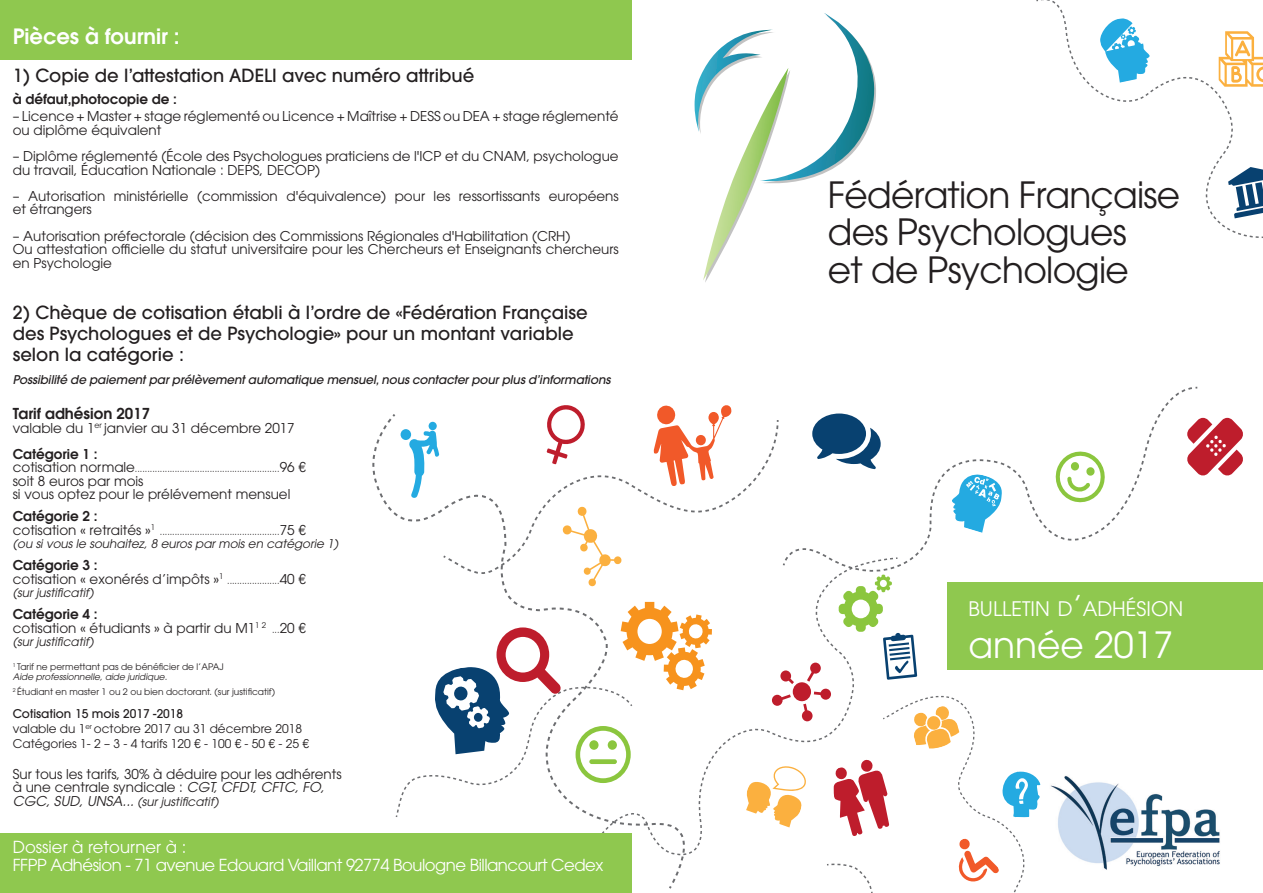
<style>
.page{position:relative;width:1263px;height:893px;background:#fff}
.page>*{position:absolute;margin:0;border:0;box-sizing:border-box;transform-origin:0 0}
.t1{font:36px/37.5px "ITC Avant Garde Pro";letter-spacing:-.02em;color:#231f20}
.t2{font:36px "ITC Avant Garde Pro";color:#fff}
.TITRE-INTERV-AUTEUR{font:600 21px "ITC Avant Garde Pro";color:#fff}
.t3{font:19.95px "ITC Avant Garde Pro";color:#fff}
.PREZ-FFPP-TITRE2{font:500 18px/21px "ITC Avant Garde Pro";color:#231f20}
.t4{font:16.5px "ITC Avant Garde Pro";letter-spacing:-.03em;color:#fff}
.t5{font:16.5px "ITC Avant Garde Pro";color:#fff}
.TITRE-INTERV-AUTEUR-2{font:600 15px "ITC Avant Garde Pro";color:#231f20}
.t6{font:13.5px/13.5px "ITC Avant Garde Pro";color:#231f20}
.t7{font:600 13.5px "ITC Avant Garde Pro";color:#231f20}
.t8{font:italic 12px "ITC Avant Garde Pro";color:#231f20}
.TITRE-INTERV-AUTEUR-3{font:italic 500 12px "ITC Avant Garde Pro";letter-spacing:-.01em;color:#231f20}
.t9{font:12px/15px "ITC Avant Garde Pro";color:#231f20}
.TITRE-INTERV-AUTEUR-4{font:500 12px "ITC Avant Garde Pro";color:#231f20}
.t10{font:9px/10.5px "ITC Avant Garde Pro";color:#231f20}
.s1{font-size:13.5px}
.s2{font-weight:600}
.s3{font-style:italic}
.s4{font-size:28.5px}
</style>
<div class="page">
<svg style="left:657px;top:405px;width:75px;height:19px"></svg>
<svg style="left:549px;top:405px;width:34px;height:11px"></svg>
<svg style="left:705px;top:424px;width:74px;height:88px"></svg>
<svg style="left:1041px;top:0;width:222px;height:238px"></svg>
<svg style="left:789px;top:387px;width:407px;height:196px"></svg>
<svg style="left:1194px;top:386px;width:4px;height:4px"></svg>
<svg style="left:951px;top:471px;width:54px;height:62px"></svg>
<svg style="left:1187px;top:418px;width:56px;height:58px"></svg>
<svg style="left:1053px;top:449px;width:55px;height:56px"></svg>
<svg style="left:895px;top:557px;width:4px;height:3px"></svg>
<svg style="left:712px;top:557px;width:183px;height:202px"></svg>
<svg style="left:745px;top:575px;width:410px;height:318px"></svg>
<svg style="left:372px;top:416px;width:333px;height:471px"></svg>
<svg style="left:668px;top:884px;width:5px;height:5px"></svg>
<div style="left:401px;top:429px;width:10px;height:11px;background:#24aae1;border-radius:50%"></div>
<svg style="left:409px;top:430px;width:30px;height:68px"></svg>
<div style="left:429px;top:422px;width:8px;height:8px;background:#24aae1;border-radius:50%"></div>
<svg style="left:394px;top:602px;width:318px;height:217px"></svg>
<div style="left:947px;top:583px;width:316px;height:87px;background:#8fc84f"></div>
<svg style="left:694px;top:13px;width:182px;height:269px"></svg>
<img style="left:1045px;top:770px;width:175px;height:111px">
<div style="left:0;top:0;width:631px;height:60px;background:#8fc84f"></div>
<div style="left:0;top:833px;width:631px;height:60px;background:#8fc84f"></div>
<p class="TITRE-INTERV-AUTEUR" style="left:13px;top:22px;width:168px">Pièces à fournir :</p>
<p class="PREZ-FFPP-TITRE2" style="left:13px;top:64px;width:463px">1) Copie de l’attestation ADELI avec numéro attribué</p>
<p class="t7" style="left:13px;top:90px;width:166px">à défaut,photocopie de :</p>
<p class="t6" style="left:13px;top:110px;width:607px">– Licence + Master + stage réglementé ou Licence + Maîtrise + DESS ou DEA + stage réglementé ou diplôme équivalent</p>
<p class="t6" style="left:13px;top:149px;width:607px">– Diplôme réglementé (École des Psychologues praticiens de l'ICP et du CNAM, psychologue du travail, Éducation Nationale : DEPS, DECOP)</p>
<p class="t6" style="left:13px;top:189px;width:607px">– Autorisation ministérielle (commission d'équivalence) pour les ressortissants européens et étrangers</p>
<p class="t6" style="left:13px;top:229px;width:559px">– Autorisation préfectorale (décision des Commissions Régionales d'Habilitation (CRH)</p>
<p class="t6" style="left:13px;top:242px;width:607px">Ou attestation officielle du statut universitaire pour les Chercheurs et Enseignants chercheurs en Psychologie</p>
<p class="PREZ-FFPP-TITRE2" style="left:13px;top:301px;width:576px">2) Chèque de cotisation établi à l’ordre de «Fédération Française des Psychologues et de Psychologie» pour un montant variable selon la catégorie :</p>
<p class="TITRE-INTERV-AUTEUR-3" style="left:13px;top:372px;width:599px">Possibilité de paiement par prélèvement automatique mensuel, nous contacter pour plus d’informations</p>
<p class="TITRE-INTERV-AUTEUR-2" style="left:13px;top:404px;width:139px">Tarif adhésion 2017</p>
<p class="t6" style="left:13px;top:421px;width:283px">valable du 1<sup>er</sup> janvier au 31 décembre 2017</p>
<p class="t7" style="left:13px;top:445px;width:86px">Catégorie 1 :</p>
<p class="t10" style="left:13px;top:464px;width:295px"><span class="s1">cotisation normale</span>..........................................................<span class="s1">96 €</span></p>
<p class="t6" style="left:13px;top:474px;width:279px">soit 8 euros par mois<br>si vous optez pour le prélévement mensuel</p>
<p class="t6" style="left:13px;top:509px;width:144px"><span class="s2">Catégorie 2 : </span>cotisation « retraités »<sup>1</sup></p>
<p class="t10" style="left:160px;top:526px;width:148px">................................................<span class="s1">75 €</span></p>
<p class="t8" style="left:13px;top:536px;width:327px">(ou si vous le souhaitez, 8 euros par mois en catégorie 1)</p>
<p class="t6" style="left:13px;top:558px;width:212px"><span class="s2">Catégorie 3 :<br></span>cotisation « exonérés d’impôts »<sup>1</sup></p>
<p class="t10" style="left:227px;top:575px;width:80px">.....................<span class="s1">40 €</span></p>
<p class="t8" style="left:13px;top:585px;width:82px">(sur justificatif)</p>
<p class="t6" style="left:13px;top:607px;width:255px"><span class="s2">Catégorie 4 :<br></span>cotisation « étudiants » à partir du M1<sup>1</sup> <sup>2</sup></p>
<p class="t10" style="left:272px;top:624px;width:35px">...<span class="s1">20 €</span></p>
<p class="t8" style="left:13px;top:634px;width:82px">(sur justificatif)</p>
<p class="t10" style="left:13px;top:661px;width:213px"><sup>1</sup> Tarif ne permettant pas de bénéficier de l’APAJ<br><span class="s3">Aide professionnelle, aide juridique.</span></p>
<p class="t10" style="left:13px;top:686px;width:264px"><sup>2</sup> Étudiant en master 1 ou 2 ou bien doctorant. (sur justificatif)</p>
<p class="TITRE-INTERV-AUTEUR-4" style="left:13px;top:706px;width:172px">Cotisation 15 mois 2017 -2018</p>
<p class="t9" style="left:13px;top:721px;width:298px">valable du 1<sup>er</sup> octobre 2017 au 31 décembre 2018<br>Catégories 1- 2 – 3 - 4 tarifs 120 € - 100 € - 50 € - 25 €</p>
<p class="t6" style="left:13px;top:767px;width:330px">Sur tous les tarifs, 30% à déduire pour les adhérents à une centrale syndicale : <span class="s3">CGT, CFDT, CFTC, FO,</span></p>
<p class="t8" style="left:13px;top:794px;width:207px"><span class="s1">CGC, SUD, UNSA...</span> (sur justificatif)</p>
<p class="t5" style="left:13px;top:837px;width:175px">Dossier à retourner à :</p>
<p class="t4" style="left:13px;top:855px;width:592px">FFPP Adhésion - 71 avenue Edouard Vaillant 92774 Boulogne Billancourt Cedex</p>
<p class="t1" style="left:828px;top:175px;width:354px">Fédération Française des Psychologues<br>et de Psychologie</p>
<p class="t3" style="left:968px;top:596px;width:216px">BULLETIN D<span class="s4">’</span>ADHÉSION</p>
<p class="t2" style="left:968px;top:623px;width:207px">année 2017</p>
</div>
